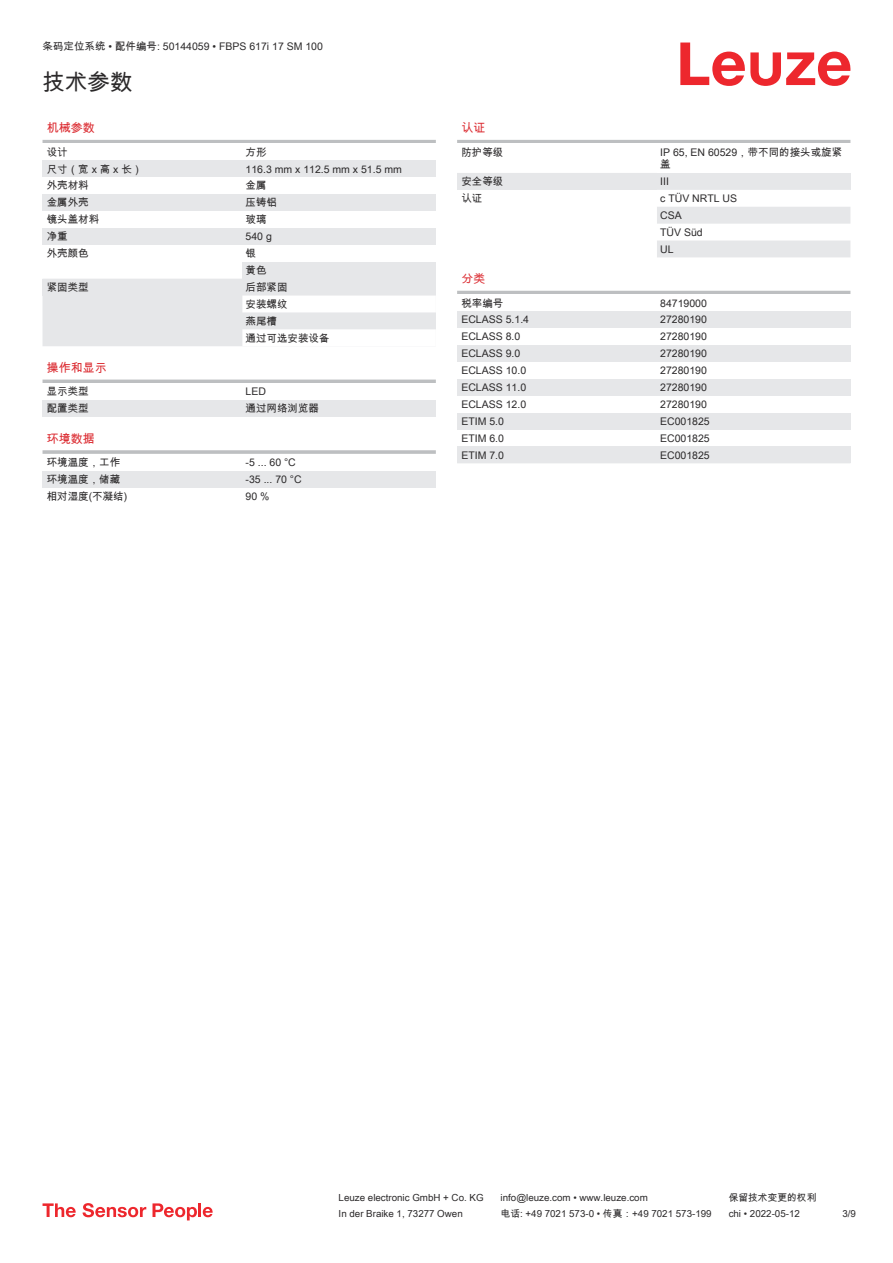
<style>
.page{position:relative;width:893px;height:1263px;background:#fff}
.page>*{position:absolute;margin:0;border:0;box-sizing:border-box;transform-origin:0 0}
.t1{font:22.5px "Arial Unicode MS";color:#2b292a}
.t2{font:12px "Arial Unicode MS";color:#db2a30}
.t3{font:10.5px/17px "Arial Unicode MS";color:#2b292a}
.t4{font:9.75px "Arial Unicode MS";color:#2b292a}
</style>
<div class="page">
<svg style="left:680px;top:43px;width:170px;height:43px"></svg>
<div style="left:43px;top:296px;width:199px;height:50px;background:#e6e7e9"></div>
<hr style="left:43px;top:140px;width:393px;height:3px;background:#bdbfc1">
<div style="left:43px;top:160px;width:199px;height:17px;background:#e6e7e9"></div>
<div style="left:242px;top:160px;width:194px;height:17px;background:#e6e7e9"></div>
<div style="left:43px;top:194px;width:199px;height:17px;background:#e6e7e9"></div>
<div style="left:242px;top:194px;width:194px;height:17px;background:#e6e7e9"></div>
<div style="left:43px;top:228px;width:199px;height:17px;background:#e6e7e9"></div>
<div style="left:242px;top:228px;width:194px;height:17px;background:#e6e7e9"></div>
<div style="left:242px;top:262px;width:194px;height:17px;background:#e6e7e9"></div>
<div style="left:43px;top:279px;width:199px;height:17px;background:#e6e7e9"></div>
<svg style="left:242px;top:279px;width:194px;height:51px"></svg>
<hr style="left:43px;top:380px;width:393px;height:3px;background:#bdbfc1">
<div style="left:43px;top:400px;width:199px;height:17px;background:#e6e7e9"></div>
<div style="left:242px;top:400px;width:194px;height:17px;background:#e6e7e9"></div>
<hr style="left:43px;top:450px;width:393px;height:4px;background:#c6c8c9">
<div style="left:43px;top:471px;width:199px;height:17px;background:#e6e7e9"></div>
<div style="left:242px;top:471px;width:194px;height:17px;background:#e6e7e9"></div>
<svg style="left:457px;top:257px;width:393px;height:173px"></svg>
<hr style="left:457px;top:140px;width:393px;height:3px;background:#bdbfc1">
<div style="left:457px;top:173px;width:200px;height:17px;background:#e6e7e9"></div>
<div style="left:657px;top:173px;width:193px;height:17px;background:#e6e7e9"></div>
<svg style="left:657px;top:207px;width:193px;height:50px"></svg>
<div style="left:457px;top:274px;width:393px;height:19px;background:#fff"></div>
<hr style="left:457px;top:291px;width:393px;height:3px;background:#bdbfc1">
<div style="left:457px;top:294px;width:200px;height:17px;background:#fff"></div>
<div style="left:657px;top:294px;width:193px;height:17px;background:#fff"></div>
<div style="left:457px;top:311px;width:200px;height:17px;background:#e6e7e9"></div>
<div style="left:657px;top:311px;width:193px;height:17px;background:#e6e7e9"></div>
<div style="left:457px;top:328px;width:200px;height:17px;background:#fff"></div>
<div style="left:657px;top:328px;width:193px;height:17px;background:#fff"></div>
<div style="left:457px;top:345px;width:200px;height:17px;background:#e6e7e9"></div>
<div style="left:657px;top:345px;width:193px;height:17px;background:#e6e7e9"></div>
<div style="left:457px;top:362px;width:200px;height:17px;background:#fff"></div>
<div style="left:657px;top:362px;width:193px;height:17px;background:#fff"></div>
<div style="left:457px;top:379px;width:200px;height:17px;background:#e6e7e9"></div>
<div style="left:657px;top:379px;width:193px;height:17px;background:#e6e7e9"></div>
<div style="left:457px;top:396px;width:200px;height:17px;background:#fff"></div>
<div style="left:657px;top:396px;width:193px;height:17px;background:#fff"></div>
<div style="left:457px;top:413px;width:200px;height:16px;background:#e6e7e9"></div>
<div style="left:657px;top:413px;width:193px;height:16px;background:#e6e7e9"></div>
<div style="left:457px;top:446px;width:200px;height:17px;background:#e6e7e9"></div>
<div style="left:657px;top:446px;width:193px;height:17px;background:#e6e7e9"></div>
<svg style="left:43px;top:1203px;width:33px;height:14px"></svg>
<svg style="left:83px;top:1203px;width:63px;height:14px"></svg>
<svg style="left:153px;top:1203px;width:44px;height:17px"></svg>
<hr style="left:198px;top:1203px;width:3px;height:14px;background:#ed272d">
<svg style="left:203px;top:1207px;width:10px;height:10px"></svg>
<p class="t3" style="left:43px;top:38px;width:282px">条码定位系统 • 配件编号: 50144059 • FBPS 617i 17 SM 100</p>
<h1 class="t1" style="left:43px;top:66px;width:91px">技术参数</h1>
<p class="t2" style="left:47px;top:119px;width:49px">机械参数</p>
<p class="t3" style="left:47px;top:143px;width:22px">设计</p>
<p class="t3" style="left:246px;top:143px;width:22px">方形</p>
<p class="t3" style="left:47px;top:160px;width:97px">尺寸（宽 x 高 x 长）</p>
<p class="t3" style="left:246px;top:160px;width:158px">116.3 mm x 112.5 mm x 51.5 mm</p>
<p class="t3" style="left:47px;top:177px;width:43px">外壳材料</p>
<p class="t3" style="left:246px;top:177px;width:22px">金属</p>
<p class="t3" style="left:47px;top:194px;width:43px">金属外壳</p>
<p class="t3" style="left:246px;top:194px;width:33px">压铸铝</p>
<p class="t3" style="left:47px;top:211px;width:54px">镜头盖材料</p>
<p class="t3" style="left:246px;top:211px;width:22px">玻璃</p>
<p class="t3" style="left:47px;top:228px;width:22px">净重</p>
<p class="t3" style="left:246px;top:228px;width:28px">540 g</p>
<p class="t3" style="left:47px;top:245px;width:43px">外壳颜色</p>
<p class="t3" style="left:246px;top:245px;width:22px">银黄色</p>
<p class="t3" style="left:47px;top:278px;width:43px">紧固类型</p>
<p class="t3" style="left:246px;top:278px;width:85px">后部紧固<br>安装螺纹<br>燕尾槽<br>通过可选安装设备</p>
<p class="t2" style="left:47px;top:359px;width:61px">操作和显示</p>
<p class="t3" style="left:47px;top:383px;width:43px">显示类型</p>
<p class="t3" style="left:246px;top:383px;width:22px">LED</p>
<p class="t3" style="left:47px;top:400px;width:43px">配置类型</p>
<p class="t3" style="left:246px;top:400px;width:75px">通过网络浏览器</p>
<p class="t2" style="left:47px;top:430px;width:49px">环境数据</p>
<p class="t3" style="left:47px;top:454px;width:75px">环境温度，工作</p>
<p class="t3" style="left:246px;top:454px;width:52px">-5 ... 60 °C</p>
<p class="t3" style="left:47px;top:470px;width:75px">环境温度，储藏</p>
<p class="t3" style="left:246px;top:470px;width:58px">-35 ... 70 °C</p>
<p class="t3" style="left:47px;top:487px;width:82px">相对湿度(不凝结)</p>
<p class="t3" style="left:246px;top:487px;width:25px">90 %</p>
<p class="t2" style="left:461px;top:119px;width:25px">认证</p>
<p class="t3" style="left:461px;top:143px;width:43px">防护等级</p>
<p class="t3" style="left:660px;top:145px;width:184px;line-height:12.6px">IP 65, EN 60529，带不同的接头或旋紧盖</p>
<p class="t3" style="left:461px;top:173px;width:43px">安全等级</p>
<p class="t3" style="left:660px;top:174px;width:10px">III</p>
<p class="t3" style="left:461px;top:190px;width:22px">认证</p>
<p class="t3" style="left:660px;top:190px;width:79px">c TÜV NRTL US<br>CSA<br>TÜV Süd<br>UL</p>
<p class="t2" style="left:461px;top:270px;width:25px">分类</p>
<p class="t3" style="left:461px;top:294px;width:43px">税率编号</p>
<p class="t3" style="left:660px;top:294px;width:48px">84719000</p>
<p class="t3" style="left:461px;top:311px;width:69px">ECLASS 5.1.4</p>
<p class="t3" style="left:660px;top:311px;width:48px">27280190</p>
<p class="t3" style="left:461px;top:328px;width:60px">ECLASS 8.0</p>
<p class="t3" style="left:660px;top:328px;width:48px">27280190</p>
<p class="t3" style="left:461px;top:345px;width:60px">ECLASS 9.0</p>
<p class="t3" style="left:660px;top:345px;width:48px">27280190</p>
<p class="t3" style="left:461px;top:362px;width:66px">ECLASS 10.0</p>
<p class="t3" style="left:660px;top:362px;width:48px">27280190</p>
<p class="t3" style="left:461px;top:379px;width:66px">ECLASS 11.0</p>
<p class="t3" style="left:660px;top:379px;width:48px">27280190</p>
<p class="t3" style="left:461px;top:395px;width:66px">ECLASS 12.0</p>
<p class="t3" style="left:660px;top:395px;width:48px">27280190</p>
<p class="t3" style="left:461px;top:412px;width:44px">ETIM 5.0</p>
<p class="t3" style="left:660px;top:412px;width:51px">EC001825</p>
<p class="t3" style="left:461px;top:429px;width:44px">ETIM 6.0</p>
<p class="t3" style="left:660px;top:429px;width:51px">EC001825</p>
<p class="t3" style="left:461px;top:446px;width:44px">ETIM 7.0</p>
<p class="t3" style="left:660px;top:446px;width:51px">EC001825</p>
<p class="t4" style="left:339px;top:1191px;width:146px">Leuze electronic GmbH + Co. KG</p>
<p class="t4" style="left:501px;top:1191px;width:149px">info@leuze.com • www.leuze.com</p>
<p class="t4" style="left:729px;top:1191px;width:89px">保留技术变更的权利</p>
<p class="t4" style="left:339px;top:1206px;width:126px">In der Braike 1, 73277 Owen</p>
<p class="t4" style="left:501px;top:1206px;width:212px">电话: +49 7021 573-0 • 传真：+49 7021 573-199</p>
<p class="t4" style="left:729px;top:1206px;width:73px">chi • 2022-05-12</p>
<p class="t4" style="left:842px;top:1206px;width:15px">3 /9</p>
</div>
